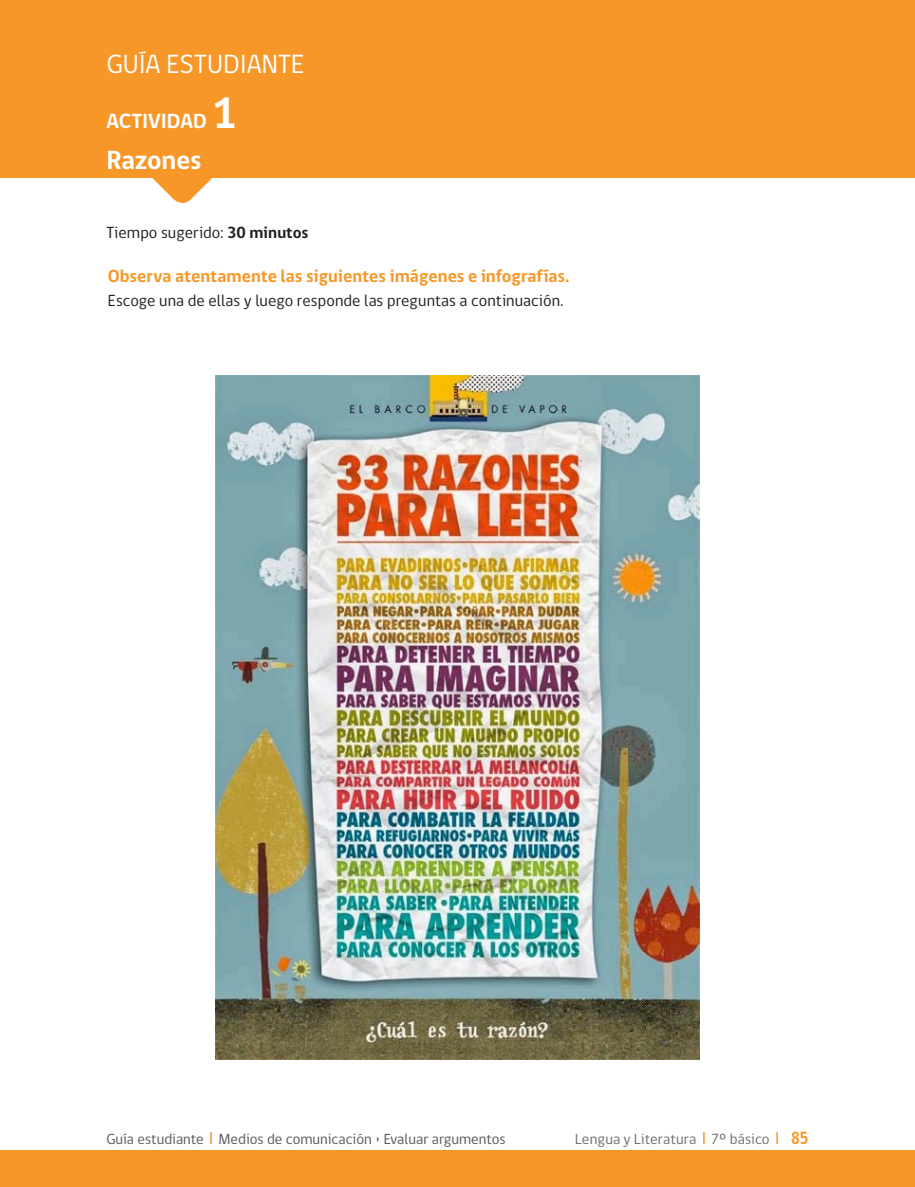
<style>
.page{position:relative;width:915px;height:1187px;background:#fff}
.page>*{position:absolute;margin:0;border:0;box-sizing:border-box;transform-origin:0 0}
.t1{font:27px "gob CL";color:#fff}
.t2{font:700 27px "gob CL";letter-spacing:-.01em;color:#fff}
.titulos{font:700 21px "gob CL";letter-spacing:-.005em;color:#fff}
.texto_gral_2_columna{font:700 18px "gob CL";color:#f79727}
.texto_gral_2_columna-2{font:16.5px "gob CL";letter-spacing:.005em;color:#231f20}
.t3{font:15px "gob CL";color:#57585a}
.t4{font:15px "gob CL";letter-spacing:.005em;color:#6c6d70}
.s1{font-size:45px}
.s2{font-weight:700}
.s3{font-weight:700;font-size:18px;color:#f79727}
</style>
<div class="page">
<div style="left:0;top:0;width:914px;height:177px;background:#f79727"></div>
<svg style="left:40px;top:177px;width:285px;height:26px"></svg>
<img style="left:215px;top:375px;width:484px;height:684px">
<svg style="left:703px;top:1131px;width:1px;height:12px"></svg>
<svg style="left:776px;top:1131px;width:1px;height:12px"></svg>
<div style="left:0;top:1150px;width:914px;height:36px;background:#f79727"></div>
<svg style="left:210px;top:1132px;width:2px;height:12px"></svg>
<p class="t1" style="left:106px;top:46px;width:199px">GUÍA ESTUDIANTE</p>
<p class="titulos" style="left:106px;top:107px;width:132px">ACTIVIDAD <span class="s1">1</span></p>
<p class="t2" style="left:106px;top:142px;width:97px">Razones</p>
<p class="texto_gral_2_columna-2" style="left:106px;top:221px;width:204px">Tiempo sugerido: <span class="s2">30 minutos</span></p>
<p class="texto_gral_2_columna" style="left:108px;top:263px;width:463px">Observa atentamente las siguientes imágenes e infografías.</p>
<p class="texto_gral_2_columna-2" style="left:108px;top:289px;width:457px">Escoge una de ellas y luego responde las preguntas a continuación.</p>
<p class="t3" style="left:106px;top:1128px;width:400px">Guía estudiante Medios de comunicación • Evaluar argumentos</p>
<p class="t4" style="left:574px;top:1128px;width:235px">Lengua y Literatura 7º básico <span class="s3">85</span></p>
</div>
